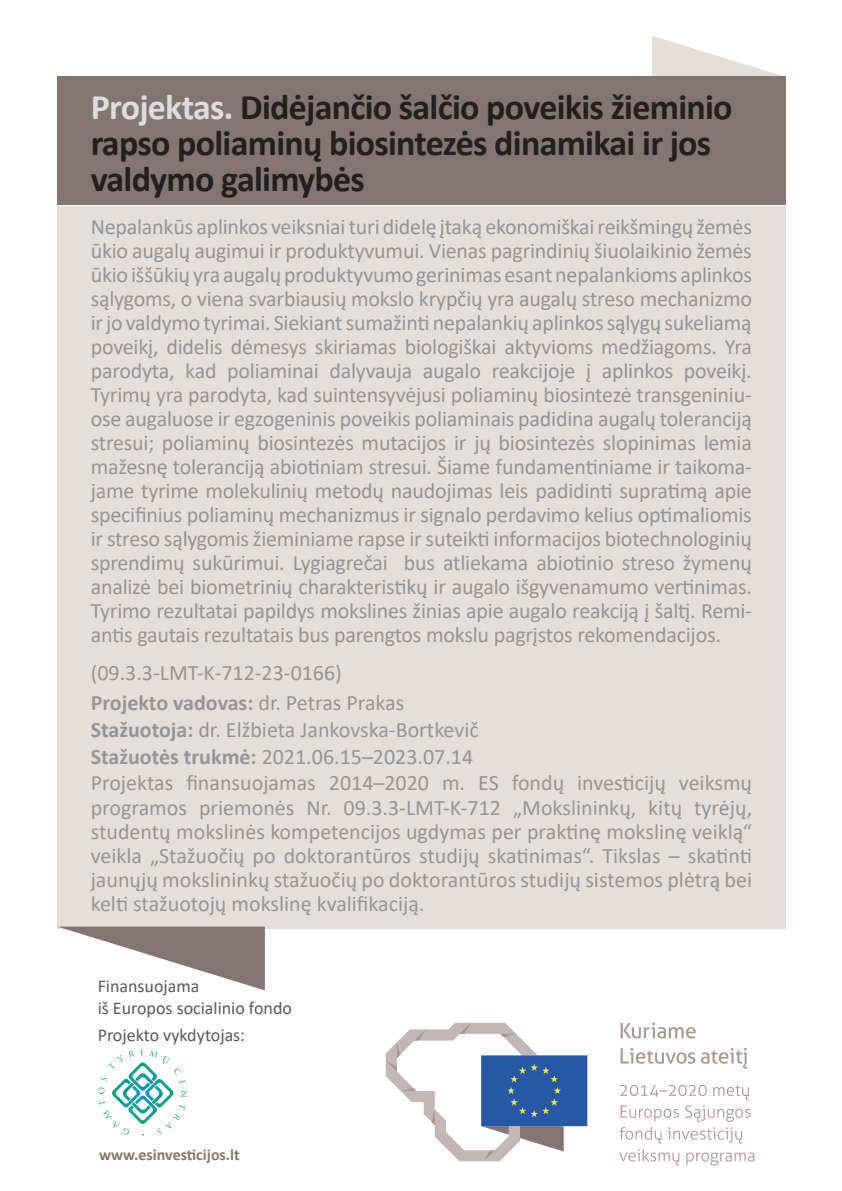
<style>
.page{position:relative;width:842px;height:1191px;background:#fff}
.page>*{position:absolute;margin:0;border:0;box-sizing:border-box;transform-origin:0 0}
.t1{font:700 36px/36px "Calibri";letter-spacing:-.02em;color:#231f20}
.t2{font:22px/24px "Calibri";color:#939598;text-align:justify}
.t3{font:18px/21.6px "Calibri";color:#595959}
.t4{font:700 16px "Calibri";color:#837573}
.s1{color:#dcdddf}
.s2{font-weight:700}
</style>
<div class="page">
<div style="left:57px;top:206px;width:729px;height:722px;background:#e4dfdb"></div>
<svg style="left:652px;top:36px;width:130px;height:40px"></svg>
<svg style="left:98px;top:1049px;width:89px;height:86px"></svg>
<div style="left:57px;top:76px;width:729px;height:128px;background:#837573"></div>
<svg style="left:386px;top:1022px;width:201px;height:139px"></svg>
<svg style="left:619px;top:1022px;width:135px;height:143px"></svg>
<svg style="left:57px;top:926px;width:208px;height:64px"></svg>
<h1 class="t1" style="left:91px;top:88px;width:643px"><span class="s1">Projektas.</span> Didėjančio šalčio poveikis žieminio rapso poliaminų biosintezės dinamikai ir jos valdymo galimybės</h1>
<p class="t2" style="left:91px;top:214px;width:663px">Nepalankūs aplinkos veiksniai turi didelę įtaką ekonomiškai reikšmingų žemės ūkio augalų augimui ir produktyvumui. Vienas pagrindinių šiuolaikinio žemės ūkio iššūkių yra augalų produktyvumo gerinimas esant nepalankioms aplinkos sąlygoms, o viena svarbiausių mokslo krypčių yra augalų streso mechanizmo ir jo valdymo tyrimai. Siekiant sumažinti nepalankių aplinkos sąlygų sukeliamą poveikį, didelis dėmesys skiriamas biologiškai aktyvioms medžiagoms. Yra parodyta, kad poliaminai dalyvauja augalo reakcijoje į aplinkos poveikį.<br>Tyrimų yra parodyta, kad suintensyvėjusi poliaminų biosintezė transgeniniu&shy;ose augaluose ir egzogeninis poveikis poliaminais padidina augalų toleranciją stresui; poliaminų biosintezės mutacijos ir jų biosintezės slopinimas lemia mažesnę toleranciją abiotiniam stresui. Šiame fundamentiniame ir taikoma&shy;jame tyrime molekulinių metodų naudojimas leis padidinti supratimą apie specifinius poliaminų mechanizmus ir signalo perdavimo kelius optimaliomis ir streso sąlygomis žieminiame rapse ir suteikti informacijos biotechnologinių sprendimų sukūrimui. Lygiagrečai bus atliekama abiotinio streso žymenų analizė bei biometrinių charakteristikų ir augalo išgyvenamumo vertinimas.<br>Tyrimo rezultatai papildys mokslines žinias apie augalo reakciją į šaltį. Remi&shy;antis gautais rezultatais bus parengtos mokslu pagrįstos rekomendacijos.</p>
<p class="t2" style="left:91px;top:657px;width:315px;line-height:29.7px">(09.3.3-LMT-K-712-23-0166)<br><span class="s2">Projekto vadovas:</span> dr. Petras Prakas</p>
<p class="t2" style="left:91px;top:715px;width:663px;line-height:26.8px;text-align:left"><span class="s2">Stažuotoja:</span> dr. Elžbieta Jankovska-Bortkevič<br><span class="s2">Stažuotės trukmė:</span> 2021.06.15–2023.07.14<br>Projektas finansuojamas 2014–2020 m. ES fondų investicijų veiksmų</p>
<p class="t2" style="left:91px;top:794px;width:663px">programos priemonės Nr. 09.3.3-LMT-K-712 „Mokslininkų, kitų tyrėjų, studentų mokslinės kompetencijos ugdymas per praktinę mokslinę veiklą“ veikla „Stažuočių po doktorantūros studijų skatinimas“. Tikslas – skatinti jaunųjų mokslininkų stažuočių po doktorantūros studijų sistemos plėtrą bei kelti stažuotojų mokslinę kvalifikaciją.</p>
<p class="t3" style="left:98px;top:975px;width:196px">Finansuojama<br>iš Europos socialinio fondo</p>
<p class="t3" style="left:98px;top:1024px;width:149px">Projekto vykdytojas:</p>
<p class="t4" style="left:99px;top:1143px;width:142px">www.esinvesticijos.lt</p>
</div>
